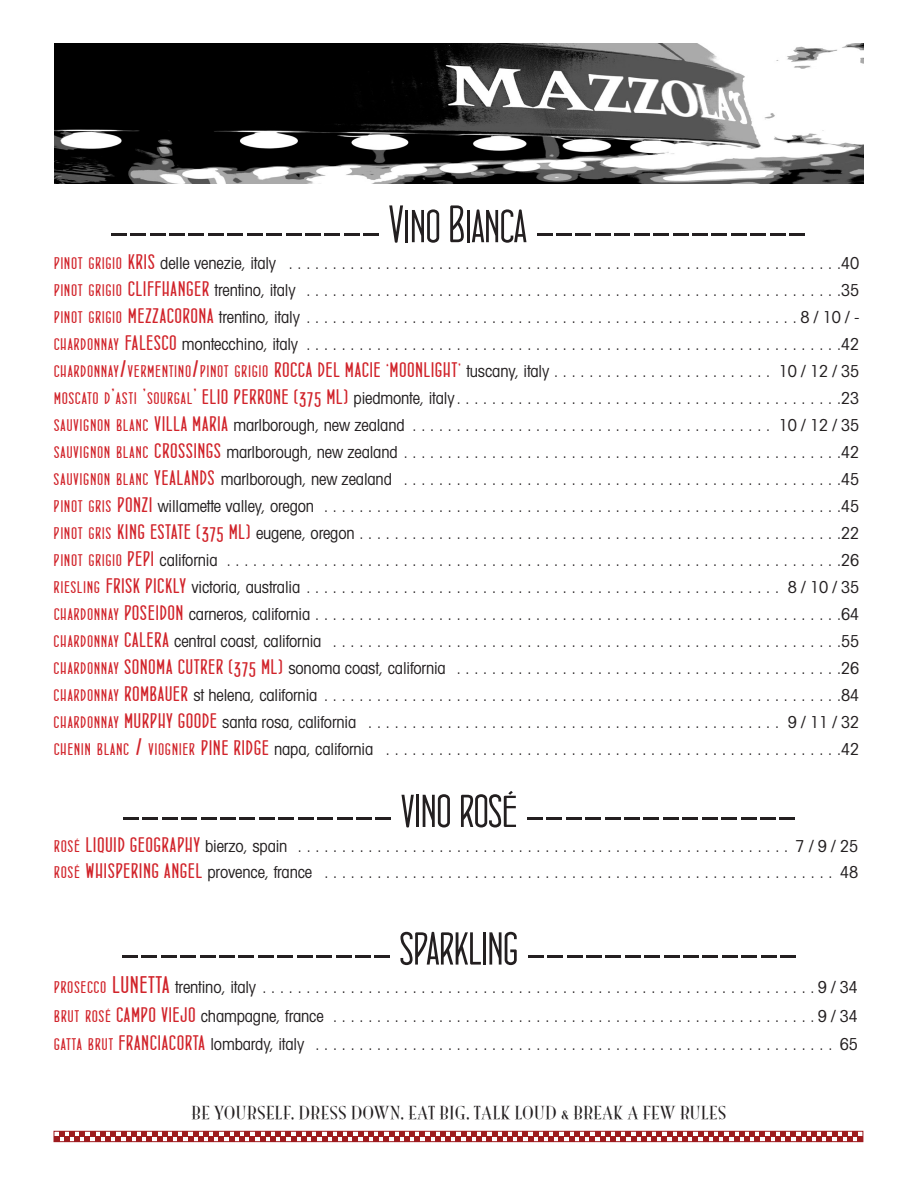
<style>
.page{position:relative;width:918px;height:1188px;background:#fff}
.page>*{position:absolute;margin:0;border:0;box-sizing:border-box;transform-origin:0 0}
.Tabs{font:52.5px "Concurso Italian BTN";letter-spacing:-.01em;color:#231f20}
.Tabs-2{font:condensed 16.5px "Avant Garde";letter-spacing:-.01em;color:#231f20}
.t1{font:16.5px "Mona Lisa Solid ITCTT";letter-spacing:.05em;color:#231f20}
.s1{font-family:"Concurso Italian BTN Bold";font-stretch:normal;font-size:16.8px;color:#d1232a}
.s2{font-family:"Concurso Italian BTN Bold";font-stretch:normal;font-size:21px;color:#d1232a}
.s3{font-family:"Concurso Italian BTN Bold";font-stretch:normal;font-size:24px;color:#d1232a}
.s4{font-size:44.7px}
</style>
<div class="page">
<svg style="left:56px;top:1133px;width:805px;height:7px"></svg>
<div style="left:54px;top:1131px;width:809px;height:11px;border:1px solid #9e1c20"></div>
<img style="left:54px;top:43px;width:810px;height:141px">
<p class="Tabs" style="left:109px;top:207px;width:700px">-------------- Vino Bianca --------------</p>
<p class="Tabs-2" style="left:54px;top:253px;width:807px"><span class="s1">PINOT GRIGIO</span> <span class="s2">KRIS</span> delle venezie, italy . . . . . . . . . . . . . . . . . . . . . . . . . . . . . . . . . . . . . . . . . . . . . . . . . . . . . . . . . . . . . . 40</p>
<p class="Tabs-2" style="left:54px;top:280px;width:807px"><span class="s1">PINOT GRIGIO</span> <span class="s2">CLIFFHANGER</span> trentino, italy . . . . . . . . . . . . . . . . . . . . . . . . . . . . . . . . . . . . . . . . . . . . . . . . . . . . . . . . . . . . 35</p>
<p class="Tabs-2" style="left:54px;top:307px;width:807px"><span class="s1">PINOT GRIGIO</span> <span class="s2">MEZZACORONA</span> trentino, italy . . . . . . . . . . . . . . . . . . . . . . . . . . . . . . . . . . . . . . . . . . . . . . . . . . . . . . . 8 / 10 / -</p>
<p class="Tabs-2" style="left:54px;top:334px;width:807px"><span class="s1">CHARDONNAY</span> <span class="s2">FALESCO</span> montecchino, italy . . . . . . . . . . . . . . . . . . . . . . . . . . . . . . . . . . . . . . . . . . . . . . . . . . . . . . . . . . . . 42</p>
<p class="Tabs-2" style="left:54px;top:361px;width:807px"><span class="s1">CHARDONNAY</span><span class="s3">/</span><span class="s1">VERMENTINO</span><span class="s3">/</span><span class="s1">PINOT GRIGIO</span> <span class="s2">ROCCA DEL MACIE ‘MOONLIGHT’</span> tuscany, italy . . . . . . . . . . . . . . . . . . . . . . . . . 10 / 12 / 35</p>
<p class="Tabs-2" style="left:54px;top:388px;width:807px"><span class="s1">MOSCATO D</span><span class="s3">’</span><span class="s1">ASTI</span> <span class="s3">’</span><span class="s1">SOURGAL</span><span class="s3">’</span> <span class="s2">ELIO PERRONE (375 ML)</span> piedmonte, italy . . . . . . . . . . . . . . . . . . . . . . . . . . . . . . . . . . . . . . . . . . . 23</p>
<p class="Tabs-2" style="left:54px;top:415px;width:807px"><span class="s1">SAUVIGNON BLANC</span> <span class="s2">VILLA MARIA</span> marlborough, new zealand . . . . . . . . . . . . . . . . . . . . . . . . . . . . . . . . . . . . . . . . . 10 / 12 / 35</p>
<p class="Tabs-2" style="left:54px;top:442px;width:807px"><span class="s1">SAUVIGNON BLANC</span> <span class="s2">CROSSINGS</span> marlborough, new zealand . . . . . . . . . . . . . . . . . . . . . . . . . . . . . . . . . . . . . . . . . . . . . . . . . 42</p>
<p class="Tabs-2" style="left:54px;top:469px;width:807px"><span class="s1">SAUVIGNON BLANC</span> <span class="s2">YEALANDS</span> marlborough, new zealand . . . . . . . . . . . . . . . . . . . . . . . . . . . . . . . . . . . . . . . . . . . . . . . . . 45</p>
<p class="Tabs-2" style="left:54px;top:496px;width:807px"><span class="s1">PINOT GRIS</span> <span class="s2">PONZI</span> willamette valley, oregon . . . . . . . . . . . . . . . . . . . . . . . . . . . . . . . . . . . . . . . . . . . . . . . . . . . . . . . . . . 45</p>
<p class="Tabs-2" style="left:54px;top:523px;width:807px"><span class="s1">PINOT GRIS</span> <span class="s2">KING ESTATE (375 ML)</span> eugene, oregon . . . . . . . . . . . . . . . . . . . . . . . . . . . . . . . . . . . . . . . . . . . . . . . . . . . . . . 22</p>
<p class="Tabs-2" style="left:54px;top:550px;width:807px"><span class="s1">PINOT GRIGIO</span> <span class="s2">PEPI</span> california . . . . . . . . . . . . . . . . . . . . . . . . . . . . . . . . . . . . . . . . . . . . . . . . . . . . . . . . . . . . . . . . . . . . . 26</p>
<p class="Tabs-2" style="left:54px;top:577px;width:807px"><span class="s1">RIESLING</span> <span class="s2">FRISK PICKLY</span> victoria, australia . . . . . . . . . . . . . . . . . . . . . . . . . . . . . . . . . . . . . . . . . . . . . . . . . . . . . . 8 / 10 / 35</p>
<p class="Tabs-2" style="left:54px;top:604px;width:807px"><span class="s1">CHARDONNAY</span> <span class="s2">POSEIDON</span> carneros, california . . . . . . . . . . . . . . . . . . . . . . . . . . . . . . . . . . . . . . . . . . . . . . . . . . . . . . . . . . . 64</p>
<p class="Tabs-2" style="left:54px;top:631px;width:807px"><span class="s1">CHARDONNAY</span> <span class="s2">CALERA</span> central coast, california . . . . . . . . . . . . . . . . . . . . . . . . . . . . . . . . . . . . . . . . . . . . . . . . . . . . . . . . . 55</p>
<p class="Tabs-2" style="left:54px;top:658px;width:807px"><span class="s1">CHARDONNAY</span> <span class="s2">SONOMA CUTRER (375 ML)</span> sonoma coast, california . . . . . . . . . . . . . . . . . . . . . . . . . . . . . . . . . . . . . . . . . . . 26</p>
<p class="Tabs-2" style="left:54px;top:685px;width:807px"><span class="s1">CHARDONNAY</span> <span class="s2">ROMBAUER</span> st helena, california . . . . . . . . . . . . . . . . . . . . . . . . . . . . . . . . . . . . . . . . . . . . . . . . . . . . . . . . . . 84</p>
<p class="Tabs-2" style="left:54px;top:712px;width:807px"><span class="s1">CHARDONNAY</span> <span class="s2">MURPHY GOODE</span> santa rosa, california . . . . . . . . . . . . . . . . . . . . . . . . . . . . . . . . . . . . . . . . . . . . . . . 9 / 11 / 32</p>
<p class="Tabs-2" style="left:54px;top:739px;width:807px"><span class="s1">CHENIN BLANC</span> <span class="s3">/</span> <span class="s1">VIOGNIER</span> <span class="s2">PINE RIDGE</span> napa, california . . . . . . . . . . . . . . . . . . . . . . . . . . . . . . . . . . . . . . . . . . . . . . . . . . . 42</p>
<p class="Tabs" style="left:121px;top:791px;width:678px">-------------- vino ros<span class="s4">É</span>--------------</p>
<p class="Tabs-2" style="left:54px;top:836px;width:806px"><span class="s1">ROSÉ</span> <span class="s2">LIQUID GEOGRAPHY</span> bierzo, spain . . . . . . . . . . . . . . . . . . . . . . . . . . . . . . . . . . . . . . . . . . . . . . . . . . . . . . . . 7 / 9 / 25</p>
<p class="Tabs-2" style="left:54px;top:862px;width:805px"><span class="s1">ROSÉ</span> <span class="s2">WHISPERING ANGEL</span> provence, france . . . . . . . . . . . . . . . . . . . . . . . . . . . . . . . . . . . . . . . . . . . . . . . . . . . . . . . . . . 48</p>
<p class="Tabs" style="left:120px;top:929px;width:680px">-------------- sparkling --------------</p>
<p class="Tabs-2" style="left:54px;top:977px;width:806px"><span class="s1">PROSECCO</span> <span class="s3">LUNETTA</span> trentino, italy . . . . . . . . . . . . . . . . . . . . . . . . . . . . . . . . . . . . . . . . . . . . . . . . . . . . . . . . . . . . . . 9 / 34</p>
<p class="Tabs-2" style="left:54px;top:1005px;width:806px"><span class="s1">BRUT ROSÉ</span> <span class="s2">CAMPO VIEJO</span> champagne, france . . . . . . . . . . . . . . . . . . . . . . . . . . . . . . . . . . . . . . . . . . . . . . . . . . . . . . 9 / 34</p>
<p class="Tabs-2" style="left:54px;top:1034px;width:805px"><span class="s1">GATTA BRUT</span> <span class="s2">FRANCIACORTA</span> lombardy, italy . . . . . . . . . . . . . . . . . . . . . . . . . . . . . . . . . . . . . . . . . . . . . . . . . . . . . . . . . . . 65</p>
<p class="t1" style="left:192px;top:1103px;width:536px">BE YOURSELF, DRESS DOWN, EAT BIG, TALK LOUD &amp; BREAK A FEW RULES</p>
</div>
